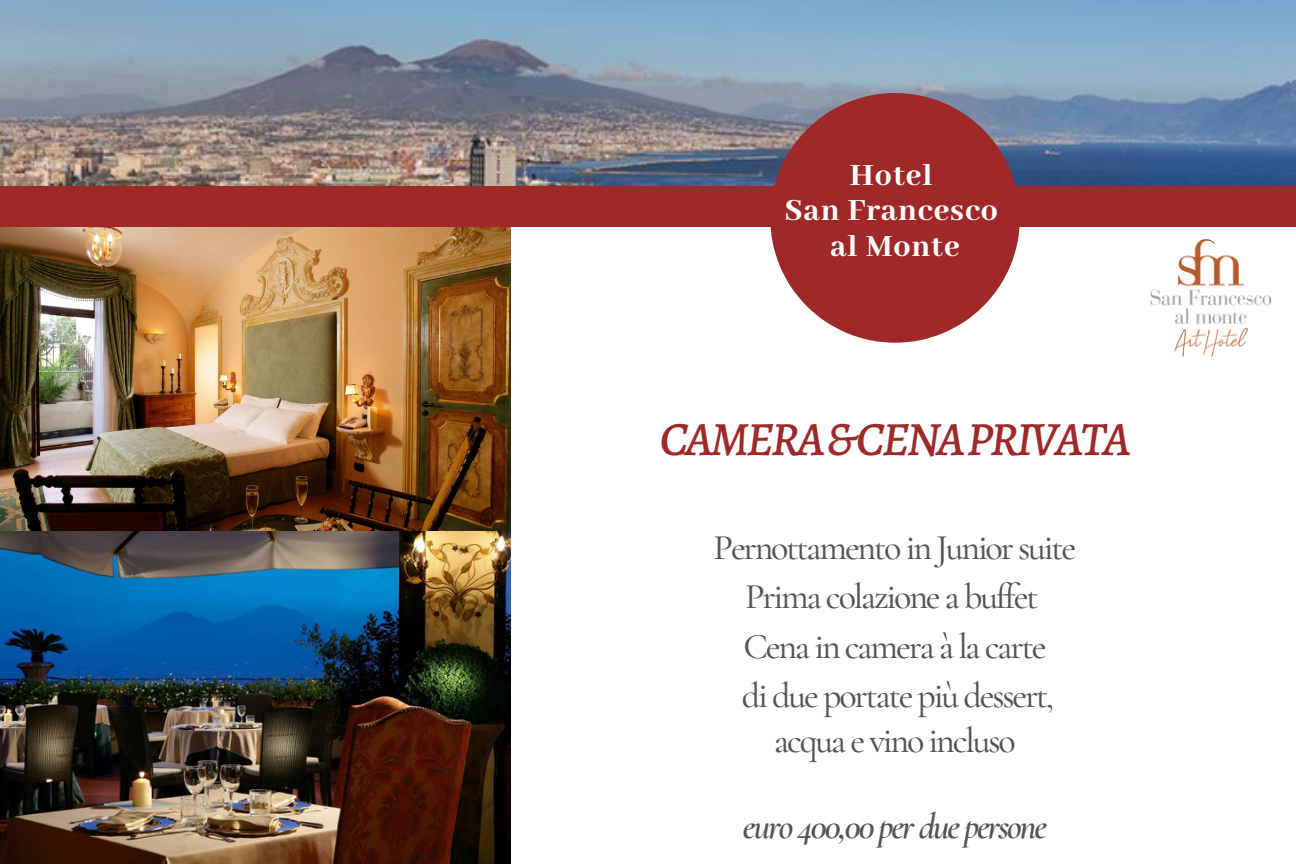
<style>
.page{position:relative;width:1296px;height:864px;background:#fff}
.page>*{position:absolute;margin:0;border:0;box-sizing:border-box;transform-origin:0 0}
.t1{font:italic 500 48px "Alegreya";letter-spacing:-.06em;color:#9f2929}
.t2{font:500 36px/49.5px "Cormorant Garamond";letter-spacing:-.06em;color:#545454;text-align:center}
.t3{font:italic 600 36px "Cormorant Garamond";letter-spacing:-.06em;color:#545454}
.t4{font:800 33.6px/35.4px "Abhaya Libre";letter-spacing:.03em;color:#fff;text-align:center}
</style>
<div class="page">
<img style="left:0;top:228px;width:511px;height:304px">
<img style="left:0;top:0;width:1296px;height:186px">
<div style="left:0;top:186px;width:1296px;height:41px;background:#9f2929"></div>
<svg style="left:770px;top:93px;width:250px;height:250px;fill:#9f2929"></svg>
<img style="left:1150px;top:239px;width:122px;height:118px">
<img style="left:0;top:532px;width:511px;height:332px">
<p class="t4" style="left:785px;top:159px;width:215px">Hotel<br>San Francesco al Monte</p>
<h1 class="t1" style="left:660px;top:407px;width:473px">CAMERA&amp;CENAPRIVATA</h1>
<p class="t2" style="left:714px;top:523px;width:364px">Pernottamento in Junior suite<br>Prima colazione a buffet<br>Cena in camera à la carte<br>di due portate più dessert,</p>
<p class="t2" style="left:774px;top:716px;width:243px">acqua e vino incluso</p>
<p class="t3" style="left:743px;top:805px;width:306px">euro 400,00 per due persone</p>
</div>
